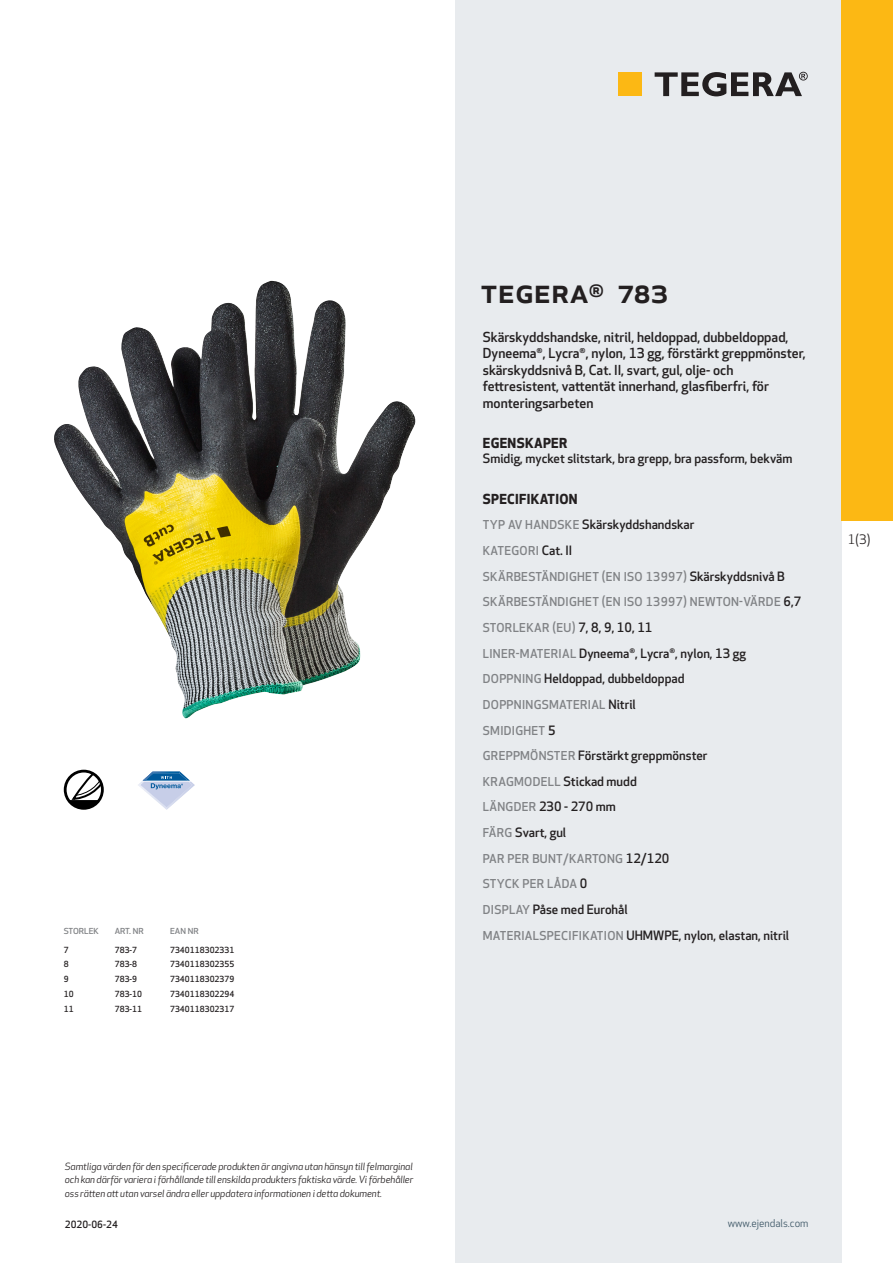
<style>
.page{position:relative;width:893px;height:1263px;background:#fff}
.page>*{position:absolute;margin:0;border:0;box-sizing:border-box;transform-origin:0 0}
.prodname{font:500 34.5px "Apex New";color:#231f20}
.Funktion_body{font:500 13.5px/16.5px "Apex New";color:#231f20}
.Funktion_body-2{font:700 13.5px "Apex New";letter-spacing:.025em;color:#231f20}
.t1{font:12.75px "Apex New";color:#231f20}
.Funktion_body-3{font:500 12.6px "Apex New";color:#231f20}
.Funktion_body-4{font:500 12px "Apex New";letter-spacing:.025em;color:#808285}
.t2{font:10.5px "Apex New";color:#405968}
.t3{font:italic 9.75px/13.5px "Apex New";letter-spacing:-.01em;color:#231f20;text-align:justify}
.Sidfot_datum{font:500 9.75px "Apex New";color:#231f20}
.ArticleTable_body{font:500 8.25px "Apex New";color:#231f20}
.ArticeTable_header{font:500 8.1px "Apex New";color:#808285;scale:1.06 1}
.s1{font-size:12px;color:#808285}
.s2{font-size:12.6px;color:#231f20}
</style>
<div class="page">
<div style="left:455px;top:0;width:387px;height:1263px;background:#e8ebee"></div>
<div style="left:842px;top:0;width:51px;height:520px;background:#fcb814"></div>
<img style="left:54px;top:281px;width:307px;height:437px">
<div style="left:618px;top:72px;width:24px;height:24px;background:#fcb814"></div>
<svg style="left:655px;top:72px;width:153px;height:24px"></svg>
<svg style="left:64px;top:770px;width:40px;height:40px"></svg>
<svg style="left:138px;top:771px;width:57px;height:39px"></svg>
<p class="ArticeTable_header" style="left:64px;top:925px;width:35px">STORLEK</p>
<p class="ArticeTable_header" style="left:115px;top:925px;width:29px">ART. NR</p>
<p class="ArticeTable_header" style="left:170px;top:925px;width:28px">EAN NR</p>
<p class="ArticleTable_body" style="left:64px;top:944px;width:6px">7</p>
<p class="ArticleTable_body" style="left:115px;top:944px;width:24px">783-7</p>
<p class="ArticleTable_body" style="left:170px;top:944px;width:66px">7340118302331</p>
<p class="ArticleTable_body" style="left:64px;top:959px;width:6px">8</p>
<p class="ArticleTable_body" style="left:115px;top:959px;width:24px">783-8</p>
<p class="ArticleTable_body" style="left:170px;top:959px;width:66px">7340118302355</p>
<p class="ArticleTable_body" style="left:64px;top:973px;width:6px">9</p>
<p class="ArticleTable_body" style="left:115px;top:973px;width:24px">783-9</p>
<p class="ArticleTable_body" style="left:170px;top:973px;width:66px">7340118302379</p>
<p class="ArticleTable_body" style="left:64px;top:988px;width:11px">10</p>
<p class="ArticleTable_body" style="left:115px;top:988px;width:29px">783-10</p>
<p class="ArticleTable_body" style="left:170px;top:988px;width:66px">7340118302294</p>
<p class="ArticleTable_body" style="left:64px;top:1003px;width:11px">11</p>
<p class="ArticleTable_body" style="left:115px;top:1003px;width:29px">783-11</p>
<p class="ArticleTable_body" style="left:170px;top:1003px;width:66px">7340118302317</p>
<p class="t3" style="left:65px;top:1159px;width:350px">Samtliga värden för den specificerade produkten är angivna utan hänsyn till felmarginal och kan därför variera i förhållande till enskilda produkters faktiska värde. Vi förbehåller oss rätten att utan varsel ändra eller uppdatera informationen i detta dokument.</p>
<p class="Sidfot_datum" style="left:65px;top:1218px;width:54px">2020-06-24</p>
<p class="prodname" style="left:480px;top:267px;width:189px">TEGERA<sup>®</sup> 783</p>
<p class="Funktion_body" style="left:483px;top:328px;width:324px">Skärskyddshandske, nitril, heldoppad, dubbeldoppad, Dyneema<sup>®</sup>, Lycra<sup>®</sup>, nylon, 13 gg, förstärkt greppmönster, skärskyddsnivå B, Cat. II, svart, gul, olje- och fettresistent, vattentät innerhand, glasfiberfri, för monteringsarbeten</p>
<p class="Funktion_body-2" style="left:483px;top:433px;width:86px">EGENSKAPER</p>
<p class="Funktion_body-3" style="left:483px;top:450px;width:311px">Smidig, mycket slitstark, bra grepp, bra passform, bekväm</p>
<p class="Funktion_body-2" style="left:483px;top:489px;width:96px">SPECIFIKATION</p>
<p class="Funktion_body-3" style="left:483px;top:516px;width:213px"><span class="s1">TYP AV HANDSKE</span> Skärskyddshandskar</p>
<p class="Funktion_body-4" style="left:483px;top:543px;width:91px">KATEGORI <span class="s2">Cat. II</span></p>
<p class="Funktion_body-4" style="left:483px;top:568px;width:304px">SKÄRBESTÄNDIGHET (EN ISO 13997) <span class="s2">Skärskyddsnivå B</span></p>
<p class="Funktion_body-4" style="left:483px;top:594px;width:320px">SKÄRBESTÄNDIGHET (EN ISO 13997) NEWTON-VÄRDE <span class="s2">6,7</span></p>
<p class="Funktion_body-4" style="left:483px;top:620px;width:171px">STORLEKAR (EU) <span class="s2">7, 8, 9, 10, 11</span></p>
<p class="Funktion_body-3" style="left:483px;top:645px;width:265px"><span class="s1">LINER-MATERIAL</span> Dyneema<sup>®</sup>, Lycra<sup>®</sup>, nylon, 13 gg</p>
<p class="Funktion_body-3" style="left:483px;top:670px;width:203px"><span class="s1">DOPPNING</span> Heldoppad, dubbeldoppad</p>
<p class="Funktion_body-4" style="left:483px;top:696px;width:154px">DOPPNINGSMATERIAL <span class="s2">Nitril</span></p>
<p class="Funktion_body-4" style="left:483px;top:722px;width:74px">SMIDIGHET <span class="s2">5</span></p>
<p class="Funktion_body-3" style="left:483px;top:747px;width:226px"><span class="s1">GREPPMÖNSTER</span> Förstärkt greppmönster</p>
<p class="Funktion_body-3" style="left:483px;top:773px;width:155px"><span class="s1">KRAGMODELL</span> Stickad mudd</p>
<p class="Funktion_body-3" style="left:483px;top:798px;width:135px"><span class="s1">LÄNGDER</span> 230 - 270 mm</p>
<p class="Funktion_body-3" style="left:483px;top:824px;width:85px"><span class="s1">FÄRG</span> Svart, gul</p>
<p class="Funktion_body-4" style="left:483px;top:850px;width:188px">PAR PER BUNT/KARTONG <span class="s2">12/120</span></p>
<p class="Funktion_body-4" style="left:483px;top:876px;width:106px">STYCK PER LÅDA <span class="s2">0</span></p>
<p class="Funktion_body-3" style="left:483px;top:901px;width:146px"><span class="s1">DISPLAY</span> Påse med Eurohål</p>
<p class="Funktion_body-3" style="left:483px;top:926px;width:308px"><span class="s1">MATERIALSPECIFIKATION</span> UHMWPE, nylon, elastan, nitril</p>
<p class="t1" style="left:848px;top:531px;width:24px">1(3)</p>
<p class="t2" style="left:728px;top:1217px;width:82px">www.ejendals.com</p>
</div>
